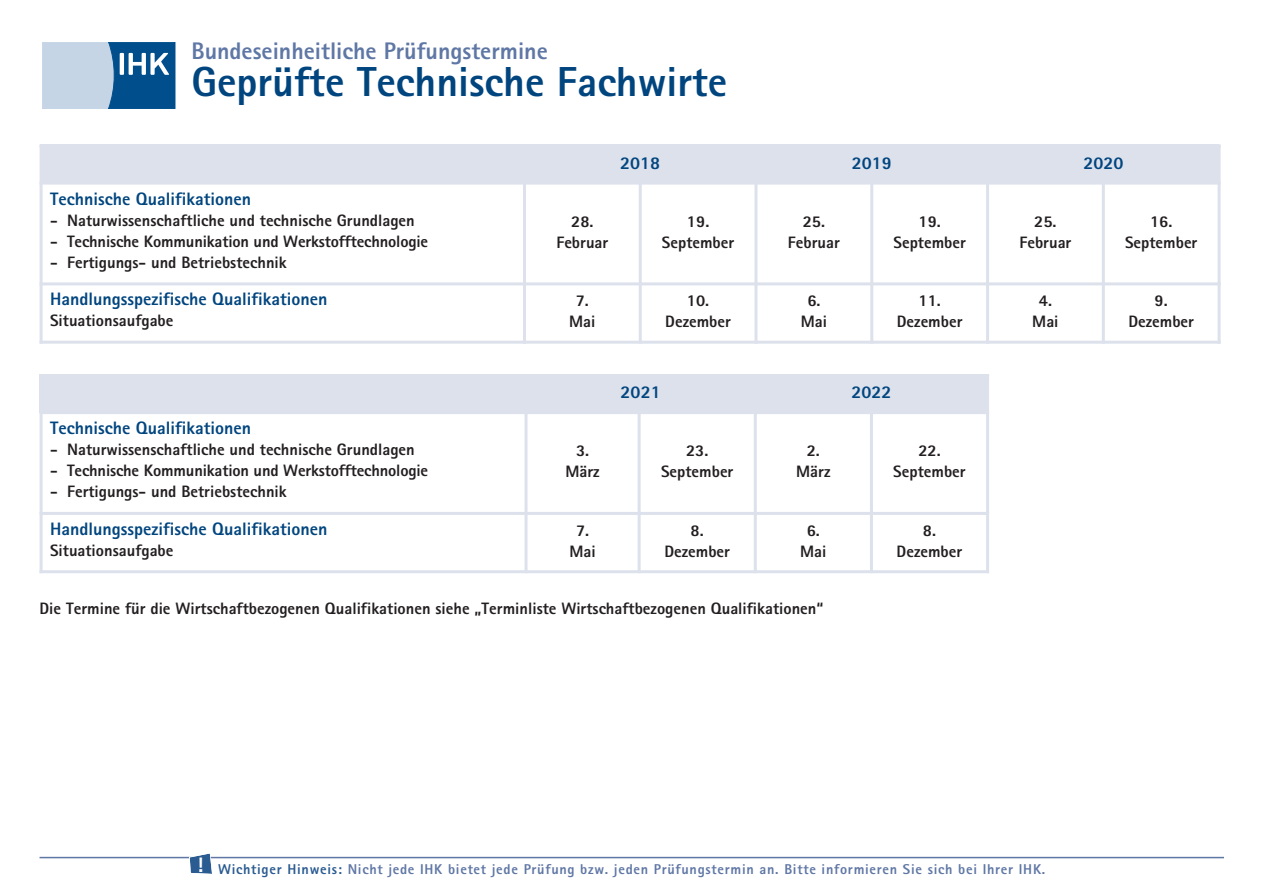
<style>
.page{position:relative;width:1263px;height:893px;background:#fff}
.page>*{position:absolute;margin:0;border:0;box-sizing:border-box;transform-origin:0 0}
.t1{font:800 42px "AT Rotis Sans Serif";color:#01457f}
.t2{font:800 24px "AT Rotis Sans Serif";color:#5f77a5}
.t3{font:800 18px "AT Rotis Sans Serif";color:#01457f}
.t4{font:800 16.5px/21px "AT Rotis Sans Serif";color:#231f20;text-align:center}
.t5{font:800 14.25px "AT Rotis Sans Serif";letter-spacing:.05em;color:#5f77a5}
.s1{color:#2a5b91}
</style>
<div class="page">
<svg style="left:42px;top:42px;width:133px;height:67px;background:#769fc1"></svg>
<div style="left:40px;top:145px;width:484px;height:38px;background:#dce1ec"></div>
<div style="left:524px;top:145px;width:232px;height:38px;background:#dce1ec"></div>
<div style="left:756px;top:145px;width:231px;height:38px;background:#dce1ec"></div>
<div style="left:987px;top:145px;width:232px;height:38px;background:#dce1ec"></div>
<hr style="left:40px;top:145px;width:3px;height:199px;background:#dce1ec">
<hr style="left:523px;top:145px;width:3px;height:199px;background:#dce1ec">
<hr style="left:639px;top:182px;width:3px;height:162px;background:#dce1ec">
<hr style="left:754px;top:145px;width:3px;height:199px;background:#dce1ec">
<hr style="left:870px;top:182px;width:3px;height:162px;background:#dce1ec">
<hr style="left:986px;top:145px;width:3px;height:199px;background:#dce1ec">
<hr style="left:1102px;top:182px;width:3px;height:162px;background:#dce1ec">
<hr style="left:1217px;top:145px;width:3px;height:199px;background:#dce1ec">
<hr style="left:40px;top:182px;width:1180px;height:3px;background:#dce1ec">
<hr style="left:40px;top:282px;width:1180px;height:3px;background:#dce1ec">
<hr style="left:40px;top:341px;width:1180px;height:3px;background:#dce1ec">
<hr style="left:40px;top:857px;width:1184px;height:1px;background:#5f77a5">
<svg style="left:189px;top:853px;width:24px;height:21px"></svg>
<div style="left:40px;top:374px;width:486px;height:39px;background:#dce1ec"></div>
<div style="left:526px;top:374px;width:229px;height:39px;background:#dce1ec"></div>
<div style="left:755px;top:374px;width:232px;height:39px;background:#dce1ec"></div>
<hr style="left:40px;top:374px;width:3px;height:199px;background:#dce1ec">
<hr style="left:524px;top:374px;width:3px;height:199px;background:#dce1ec">
<hr style="left:638px;top:411px;width:3px;height:162px;background:#dce1ec">
<hr style="left:754px;top:374px;width:3px;height:199px;background:#dce1ec">
<hr style="left:870px;top:411px;width:3px;height:162px;background:#dce1ec">
<hr style="left:986px;top:374px;width:3px;height:199px;background:#dce1ec">
<hr style="left:40px;top:411px;width:949px;height:3px;background:#dce1ec">
<hr style="left:40px;top:512px;width:949px;height:3px;background:#dce1ec">
<hr style="left:40px;top:570px;width:949px;height:3px;background:#dce1ec">
<h2 class="t2" style="left:191px;top:42px;width:358px">Bundeseinheitliche Prüfungstermine</h2>
<h1 class="t1" style="left:191px;top:67px;width:537px">Geprüfte Technische Fachwirte</h1>
<p class="t3" style="left:50px;top:192px;width:202px">Technische Qualifikationen</p>
<p class="t4" style="left:50px;top:211px;width:366px">- Naturwissenschaftliche und technische Grundlagen</p>
<p class="t4" style="left:50px;top:232px;width:380px">- Technische Kommunikation und Werkstofftechnologie</p>
<p class="t4" style="left:50px;top:253px;width:238px">- Fertigungs- und Betriebstechnik</p>
<p class="t3" style="left:50px;top:293px;width:279px">Handlungsspezifische Qualifikationen</p>
<p class="t4" style="left:50px;top:312px;width:125px">Situationsaufgabe</p>
<p class="t3" style="left:50px;top:422px;width:202px">Technische Qualifikationen</p>
<p class="t4" style="left:50px;top:441px;width:366px">- Naturwissenschaftliche und technische Grundlagen</p>
<p class="t4" style="left:50px;top:462px;width:380px">- Technische Kommunikation und Werkstofftechnologie</p>
<p class="t4" style="left:50px;top:483px;width:238px">- Fertigungs- und Betriebstechnik</p>
<p class="t3" style="left:50px;top:522px;width:279px">Handlungsspezifische Qualifikationen</p>
<p class="t4" style="left:50px;top:541px;width:125px">Situationsaufgabe</p>
<p class="t3" style="left:620px;top:156px;width:42px">2018</p>
<p class="t3" style="left:852px;top:156px;width:42px">2019</p>
<p class="t3" style="left:1083px;top:156px;width:42px">2020</p>
<p class="t4" style="left:556px;top:212px;width:53px">28.<br>Februar</p>
<p class="t4" style="left:662px;top:212px;width:74px">19.<br>September</p>
<p class="t4" style="left:788px;top:212px;width:53px">25.<br>Februar</p>
<p class="t4" style="left:893px;top:212px;width:74px">19.<br>September</p>
<p class="t4" style="left:1019px;top:212px;width:53px">25.<br>Februar</p>
<p class="t4" style="left:1125px;top:212px;width:74px">16.<br>September</p>
<p class="t4" style="left:569px;top:292px;width:28px">7.<br>Mai</p>
<p class="t4" style="left:665px;top:292px;width:67px">10.<br>Dezember</p>
<p class="t4" style="left:801px;top:292px;width:28px">6.<br>Mai</p>
<p class="t4" style="left:897px;top:292px;width:67px">11.<br>Dezember</p>
<p class="t4" style="left:1032px;top:292px;width:28px">4.<br>Mai</p>
<p class="t4" style="left:1128px;top:292px;width:67px">9.<br>Dezember</p>
<p class="t3" style="left:621px;top:386px;width:42px">2021</p>
<p class="t3" style="left:851px;top:386px;width:42px">2022</p>
<p class="t4" style="left:565px;top:442px;width:36px">3.<br>März</p>
<p class="t4" style="left:661px;top:442px;width:74px">23.<br>September</p>
<p class="t4" style="left:796px;top:442px;width:36px">2.<br>März</p>
<p class="t4" style="left:893px;top:442px;width:74px">22.<br>September</p>
<p class="t4" style="left:569px;top:522px;width:28px">7.<br>Mai</p>
<p class="t4" style="left:664px;top:522px;width:67px">8.<br>Dezember</p>
<p class="t4" style="left:800px;top:522px;width:28px">6.<br>Mai</p>
<p class="t4" style="left:897px;top:522px;width:67px">8.<br>Dezember</p>
<p class="t4" style="left:40px;top:600px;width:785px">Die Termine für die Wirtschaftbezogenen Qualifikationen siehe „Terminliste Wirtschaftbezogenen Qualifikationen“</p>
<p class="t5" style="left:197px;top:864px;width:850px"><sup>!</sup> <span class="s1">Wichtiger Hinweis:</span> Nicht jede IHK bietet jede Prüfung bzw. jeden Prüfungstermin an. Bitte informieren Sie sich bei Ihrer IHK.</p>
</div>
